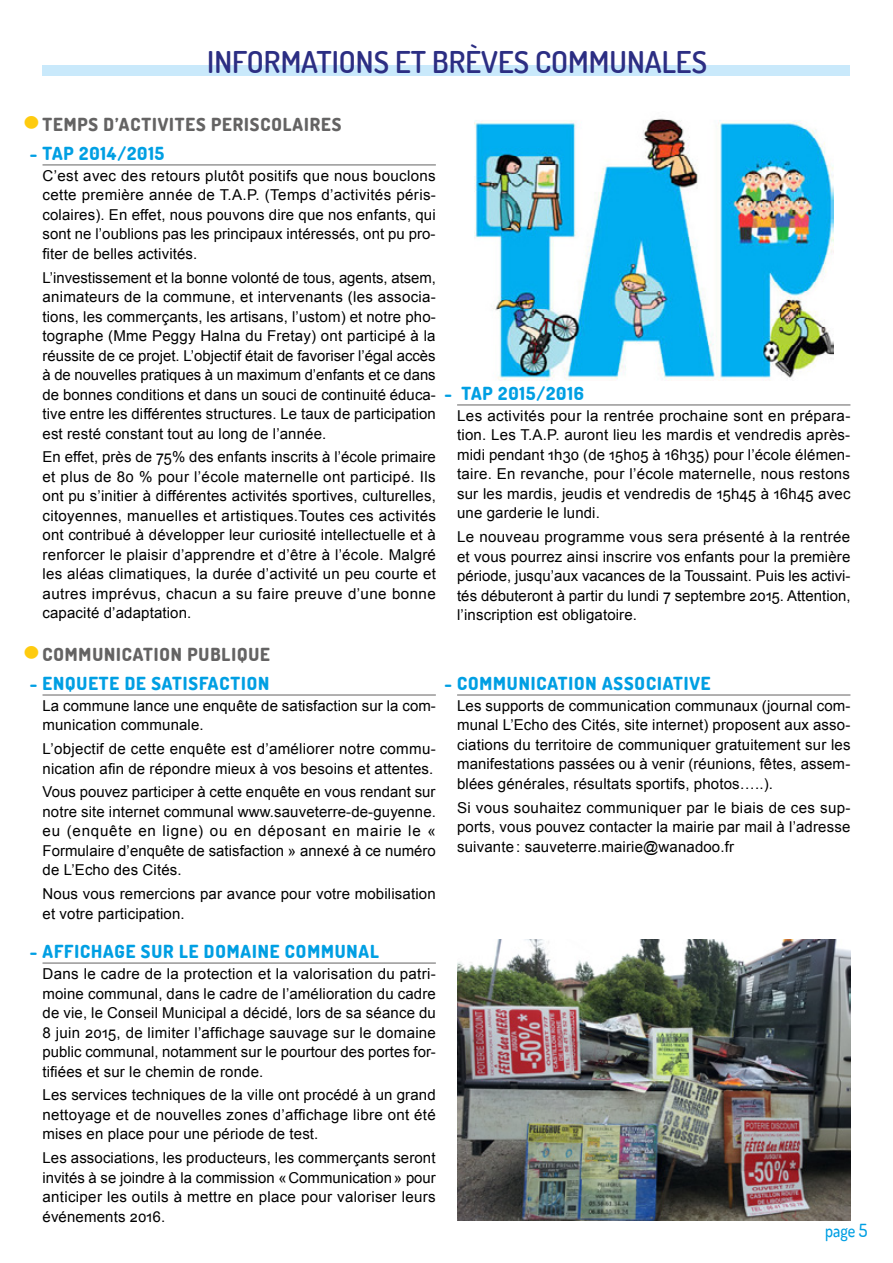
<style>
.page{position:relative;width:893px;height:1263px;background:#fff}
.page>*{position:absolute;margin:0;border:0;box-sizing:border-box;transform-origin:0 0}
.t1{font:600 30px "Dosis";color:#2c2e83}
.t2{font:800 18px "Dosis";letter-spacing:.05em;color:#009fe3}
.t3{font:800 18px "Dosis";letter-spacing:.05em;color:#646363}
.t4{font:500 18px "Dosis";color:#009fe3;scale:.9 1}
.t5{font:15px/19.5px "Arial";letter-spacing:.01em;color:#000;text-align:justify}
.s1{font-size:48px;color:#fecb0f}
</style>
<div class="page">
<hr style="left:43px;top:165px;width:393px;height:1px;background:#646363">
<hr style="left:457px;top:405px;width:393px;height:1px;background:#646363">
<hr style="left:43px;top:963px;width:393px;height:1px;background:#646363">
<img style="left:457px;top:940px;width:393px;height:280px">
<img style="left:474px;top:118px;width:359px;height:262px">
<hr style="left:43px;top:695px;width:393px;height:1px;background:#646363">
<hr style="left:457px;top:695px;width:393px;height:1px;background:#646363">
<div style="left:43px;top:65px;width:807px;height:10px;background:#c9e9fb"></div>
<h1 class="t1" style="left:207px;top:43px;width:501px">INFORMATIONS ET BRÈVES COMMUNALES</h1>
<p class="t3" style="left:23px;top:113px;width:319px"><span class="s1">•</span> TEMPS D’ACTIVITES PERISCOLAIRES</p>
<p class="t2" style="left:30px;top:142px;width:136px">- TAP 2014/2015</p>
<p class="t5" style="left:43px;top:166px;width:395px">C’est avec des retours plutôt positifs que nous bouclons cette première année de T.A.P. (Temps d’activités péris&shy;colaires). En effet, nous pouvons dire que nos enfants, qui sont ne l’oublions pas les principaux intéressés, ont pu pro&shy;fiter de belles activités.</p>
<p class="t5" style="left:43px;top:267px;width:395px">L’investissement et la bonne volonté de tous, agents, atsem, animateurs de la commune, et intervenants (les associa&shy;tions, les commerçants, les artisans, l’ustom) et notre pho&shy;tographe (Mme Peggy Halna du Fretay) ont participé à la réussite de ce projet. L’objectif était de favoriser l’égal accès à de nouvelles pratiques à un maximum d’enfants et ce dans de bonnes conditions et dans un souci de continuité éduca&shy;tive entre les différentes structures. Le taux de participation est resté constant tout au long de l’année.</p>
<p class="t5" style="left:43px;top:447px;width:395px">En effet, près de 75% des enfants inscrits à l’école primaire et plus de 80 % pour l’école maternelle ont participé. Ils ont pu s’initier à différentes activités sportives, culturelles, citoyennes, manuelles et artistiques.Toutes ces activités ont contribué à développer leur curiosité intellectuelle et à renforcer le plaisir d’apprendre et d’être à l’école. Malgré les aléas climatiques, la durée d’activité un peu courte et autres imprévus, chacun a su faire preuve d’une bonne capacité d’adaptation.</p>
<p class="t2" style="left:444px;top:382px;width:141px">- TAP 2015/2016</p>
<p class="t5" style="left:457px;top:406px;width:395px">Les activités pour la rentrée prochaine sont en prépara&shy;tion. Les T.A.P. auront lieu les mardis et vendredis après&shy;midi pendant 1h30 (de 15h05 à 16h35) pour l’école élémen&shy;taire. En revanche, pour l’école maternelle, nous restons sur les mardis, jeudis et vendredis de 15h45 à 16h45 avec une garderie le lundi.</p>
<p class="t5" style="left:457px;top:527px;width:395px">Le nouveau programme vous sera présenté à la rentrée et vous pourrez ainsi inscrire vos enfants pour la première période, jusqu’aux vacances de la Toussaint. Puis les activi&shy;tés débuteront à partir du lundi 7 septembre 2015. Attention, l’inscription est obligatoire.</p>
<p class="t3" style="left:23px;top:643px;width:248px"><span class="s1">•</span> COMMUNICATION PUBLIQUE</p>
<p class="t2" style="left:30px;top:672px;width:241px">- ENQUETE DE SATISFACTION</p>
<p class="t5" style="left:43px;top:696px;width:395px">La commune lance une enquête de satisfaction sur la com&shy;munication communale.</p>
<p class="t5" style="left:43px;top:739px;width:395px">L’objectif de cette enquête est d’améliorer notre commu&shy;nication afin de répondre mieux à vos besoins et attentes.</p>
<p class="t5" style="left:43px;top:782px;width:395px">Vous pouvez participer à cette enquête en vous rendant sur notre site internet communal www.sauveterre-de-guyenne. eu (enquête en ligne) ou en déposant en mairie le « Formulaire d’enquête de satisfaction » annexé à ce numéro de L’Echo des Cités.</p>
<p class="t5" style="left:43px;top:884px;width:395px">Nous vous remercions par avance pour votre mobilisation et votre participation.</p>
<p class="t2" style="left:444px;top:672px;width:268px">- COMMUNICATION ASSOCIATIVE</p>
<p class="t5" style="left:457px;top:696px;width:395px">Les supports de communication communaux (journal com&shy;munal L’Echo des Cités, site internet) proposent aux asso&shy;ciations du territoire de communiquer gratuitement sur les manifestations passées ou à venir (réunions, fêtes, assem&shy;blées générales, résultats sportifs, photos…..).</p>
<p class="t5" style="left:457px;top:797px;width:395px">Si vous souhaitez communiquer par le biais de ces sup&shy;ports, vous pouvez contacter la mairie par mail à l’adresse suivante : sauveterre.mairie@wanadoo.fr</p>
<p class="t2" style="left:30px;top:940px;width:351px">- AFFICHAGE SUR LE DOMAINE COMMUNAL</p>
<p class="t5" style="left:43px;top:964px;width:395px">Dans le cadre de la protection et la valorisation du patri&shy;moine communal, dans le cadre de l’amélioration du cadre de vie, le Conseil Municipal a décidé, lors de sa séance du 8 juin 2015, de limiter l’affichage sauvage sur le domaine public communal, notamment sur le pourtour des portes for&shy;tifiées et sur le chemin de ronde.</p>
<p class="t5" style="left:43px;top:1085px;width:395px">Les services techniques de la ville ont procédé à un grand nettoyage et de nouvelles zones d’affichage libre ont été mises en place pour une période de test.</p>
<p class="t5" style="left:43px;top:1148px;width:395px">Les associations, les producteurs, les commerçants seront invités à se joindre à la commission «Communication» pour anticiper les outils à mettre en place pour valoriser leurs événements 2016.</p>
<p class="t4" style="left:825px;top:1219px;width:48px">page 5</p>
</div>
